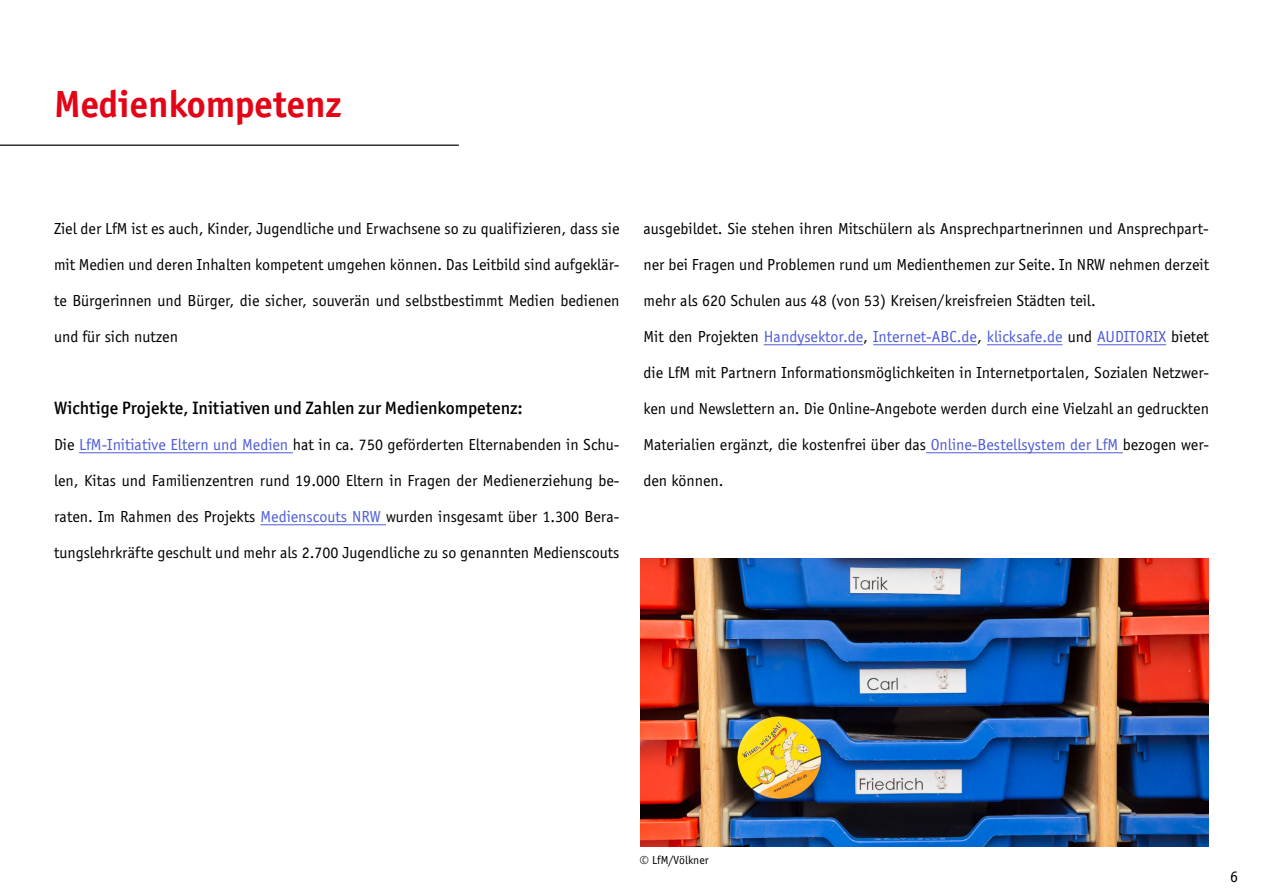
<style>
.page{position:relative;width:1263px;height:893px;background:#fff}
.page>*{position:absolute;margin:0;border:0;box-sizing:border-box;transform-origin:0 0}
.t1{font:700 39px "Officina Sans EFTU";color:#e30517}
.t2{font:500 18px "Officina Sans ITC Pro";color:#000}
.t3{font:16.5px/36px "Officina Sans EFTU";color:#000;text-align:justify}
.t4{font:12px "Officina Sans EFTU";color:#000}
.s1{color:#4f5cd6}
</style>
<div class="page">
<hr style="left:0;top:144px;width:459px;height:2px;background:#333">
<hr style="left:79px;top:452px;width:214px;height:1px;background:#4f5cd6">
<hr style="left:261px;top:524px;width:125px;height:1px;background:#4f5cd6">
<hr style="left:764px;top:344px;width:99px;height:1px;background:#4f5cd6">
<hr style="left:873px;top:344px;width:104px;height:1px;background:#4f5cd6">
<hr style="left:987px;top:344px;width:75px;height:1px;background:#4f5cd6">
<hr style="left:1097px;top:344px;width:69px;height:1px;background:#4f5cd6">
<hr style="left:926px;top:452px;width:197px;height:1px;background:#4f5cd6">
<img style="left:640px;top:558px;width:569px;height:288px">
<h1 class="t1" style="left:54px;top:81px;width:289px">Medienkompetenz</h1>
<p class="t3" style="left:54px;top:211px;width:567px">Ziel der LfM ist es auch, Kinder, Jugendliche und Erwachsene so zu qualifizieren, dass sie mit Medien und deren Inhalten kompetent umgehen können. Das Leitbild sind aufgeklär&shy;te Bürgerinnen und Bürger, die sicher, souverän und selbstbestimmt Medien bedienen und für sich nutzen</p>
<p class="t2" style="left:54px;top:397px;width:470px">Wichtige Projekte, Initiativen und Zahlen zur Medienkompetenz:</p>
<p class="t3" style="left:54px;top:427px;width:567px">Die <span class="s1">LfM-Initiative Eltern und Medien</span> hat in ca. 750 geförderten Elternabenden in Schu&shy;len, Kitas und Familienzentren rund 19.000 Eltern in Fragen der Medienerziehung be&shy;raten. Im Rahmen des Projekts <span class="s1">Medienscouts NRW</span> wurden insgesamt über 1.300 Bera&shy;tungslehrkräfte geschult und mehr als 2.700 Jugendliche zu so genannten Medienscouts</p>
<p class="t3" style="left:643px;top:211px;width:567px;text-align:left">ausgebildet. Sie stehen ihren Mitschülern als Ansprechpartnerinnen und Ansprechpart&shy;ner bei Fragen und Problemen rund um Medienthemen zur Seite. In NRW nehmen derzeit mehr als 620 Schulen aus 48 (von 53) Kreisen/kreisfreien Städten teil.<br>Mit den Projekten <span class="s1">Handysektor.de</span>, <span class="s1">Internet-ABC.de</span>, <span class="s1">klicksafe.de</span> und <span class="s1">AUDITORIX</span> bietet die LfM mit Partnern Informationsmöglichkeiten in Internetportalen, Sozialen Netzwer&shy;ken und Newslettern an. Die Online-Angebote werden durch eine Vielzahl an gedruckten Materialien ergänzt, die kostenfrei über das <span class="s1">Online-Bestellsystem der LfM</span> bezogen wer&shy;den können.</p>
<p class="t4" style="left:639px;top:853px;width:71px">© LfM/Völkner</p>
<p class="t3" style="left:1230px;top:859px;width:10px">6</p>
</div>
